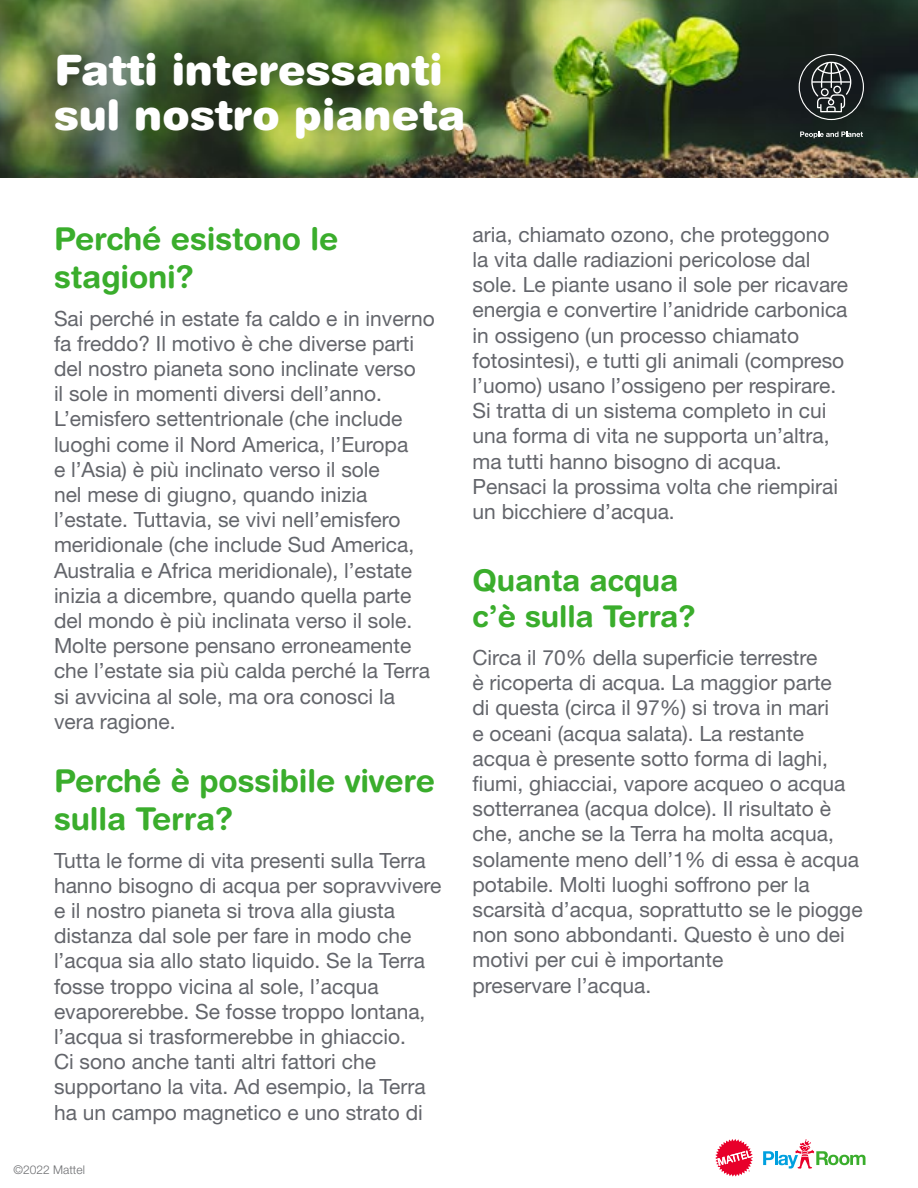
<style>
.page{position:relative;width:918px;height:1188px;background:#fff}
.page>*{position:absolute;margin:0;border:0;box-sizing:border-box;transform-origin:0 0}
.t1{font:900 42px/45px "Helvetica Rounded LT Std";color:#fff}
.t2{font:700 31.5px/37.8px "Helvetica Rounded LT Std";letter-spacing:-.005em;color:#3aad2c}
.t3{font:700 30px/36px "Helvetica Rounded LT Std";letter-spacing:-.005em;color:#3aad2c}
.t4{font:21px/25.2px "Helvetica Neue LT Std";color:#63656b}
.t5{font:300 12px "Helvetica Neue LT Std";color:#6d6e71}
</style>
<div class="page">
<img style="left:0;top:0;width:918px;height:177px">
<svg style="left:763px;top:1139px;width:102px;height:30px"></svg>
<svg style="left:715px;top:1139px;width:38px;height:38px"></svg>
<svg style="left:800px;top:132px;width:63px;height:6px"></svg>
<svg style="left:799px;top:54px;width:65px;height:66px;background:#3d4243"></svg>
<h1 class="t1" style="left:54px;top:46px;width:413px">Fatti interessanti sul nostro pianeta</h1>
<h2 class="t2" style="left:54px;top:219px;width:286px">Perché esistono le stagioni?</h2>
<p class="t4" style="left:54px;top:305px;width:382px">Sai perché in estate fa caldo e in inverno fa freddo? Il motivo è che diverse parti del nostro pianeta sono inclinate verso<br>il sole in momenti diversi dell’anno.<br>L’emisfero settentrionale (che include luoghi come il Nord America, l’Europa<br>e l’Asia) è più inclinato verso il sole<br>nel mese di giugno, quando inizia l’estate. Tuttavia, se vivi nell’emisfero meridionale (che include Sud America, Australia e Africa meridionale), l’estate inizia a dicembre, quando quella parte del mondo è più inclinata verso il sole.<br>Molte persone pensano erroneamente che l’estate sia più calda perché la Terra si avvicina al sole, ma ora conosci la vera ragione.</p>
<h2 class="t2" style="left:54px;top:761px;width:383px">Perché è possibile vivere sulla Terra?</h2>
<p class="t4" style="left:54px;top:847px;width:389px">Tutta le forme di vita presenti sulla Terra hanno bisogno di acqua per sopravvivere e il nostro pianeta si trova alla giusta distanza dal sole per fare in modo che l’acqua sia allo stato liquido. Se la Terra fosse troppo vicina al sole, l’acqua evaporerebbe. Se fosse troppo lontana, l’acqua si trasformerebbe in ghiaccio.<br>Ci sono anche tanti altri fattori che supportano la vita. Ad esempio, la Terra ha un campo magnetico e uno strato di</p>
<p class="t5" style="left:14px;top:1163px;width:73px">©2022 Mattel</p>
<p class="t4" style="left:473px;top:221px;width:377px">aria, chiamato ozono, che proteggono la vita dalle radiazioni pericolose dal sole. Le piante usano il sole per ricavare energia e convertire l’anidride carbonica in ossigeno (un processo chiamato fotosintesi), e tutti gli animali (compreso l’uomo) usano l’ossigeno per respirare.<br>Si tratta di un sistema completo in cui una forma di vita ne supporta un’altra, ma tutti hanno bisogno di acqua.<br>Pensaci la prossima volta che riempirai un bicchiere d’acqua.</p>
<h3 class="t3" style="left:472px;top:562px;width:225px">Quanta acqua c’è sulla Terra?</h3>
<p class="t4" style="left:472px;top:645px;width:392px">Circa il 70% della superficie terrestre<br>è ricoperta di acqua. La maggior parte<br>di questa (circa il 97%) si trova in mari<br>e oceani (acqua salata). La restante acqua è presente sotto forma di laghi, fiumi, ghiacciai, vapore acqueo o acqua sotterranea (acqua dolce). Il risultato è che, anche se la Terra ha molta acqua, solamente meno dell’1% di essa è acqua potabile. Molti luoghi soffrono per la scarsità d’acqua, soprattutto se le piogge non sono abbondanti. Questo è uno dei motivi per cui è importante<br>preservare l’acqua.</p>
</div>
